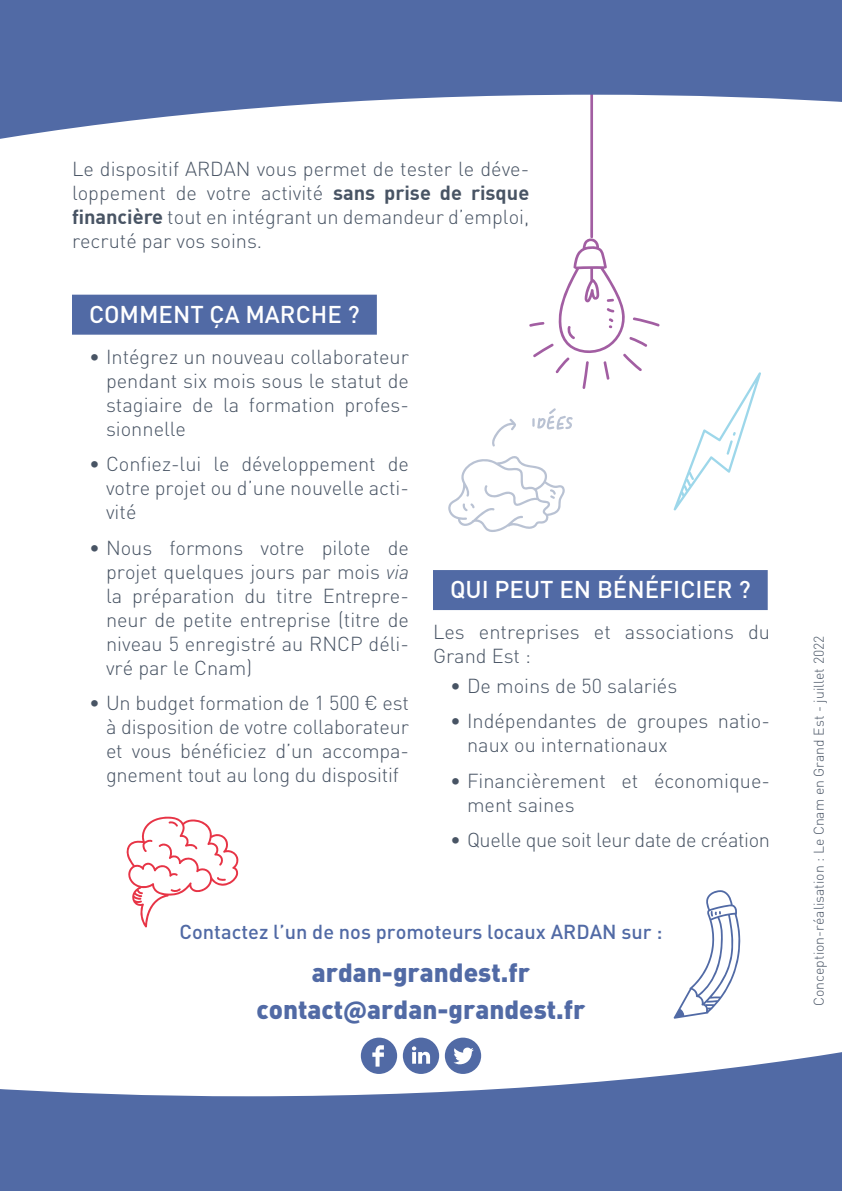
<style>
.page{position:relative;width:842px;height:1191px;background:#fff}
.page>*{position:absolute;margin:0;border:0;box-sizing:border-box;transform-origin:0 0}
.t1{font:900 26px/36.8px "DIN";color:#516aa5;text-align:center}
.t2{font:500 24px "DIN";color:#fff}
.t3{font:300 20px/24px "DIN";color:#485464;text-align:justify}
.t4{font:500 20px "DIN";color:#516aa5}
.t5{font:300 20px "DIN";letter-spacing:-.02em;color:#485464}
.t6{font:300 14px "DIN";color:#485464}
.s1{font-weight:700}
.s2{font-style:italic}
.s3{font-family:"Source Sans Pro"}
</style>
<div class="page">
<div style="left:72px;top:295px;width:305px;height:40px;background:#516aa5"></div>
<div style="left:433px;top:570px;width:335px;height:40px;background:#516aa5"></div>
<svg style="left:673px;top:890px;width:67px;height:128px"></svg>
<svg style="left:674px;top:372px;width:87px;height:138px"></svg>
<svg style="left:448px;top:456px;width:117px;height:76px"></svg>
<svg style="left:492px;top:418px;width:24px;height:29px"></svg>
<svg style="left:532px;top:408px;width:41px;height:22px"></svg>
<svg style="left:126px;top:816px;width:113px;height:111px"></svg>
<svg style="left:529px;top:144px;width:131px;height:245px"></svg>
<svg style="left:0;top:1052px;width:842px;height:139px;fill:#516aa5"></svg>
<svg style="left:0;top:0;width:842px;height:144px;fill:#516aa5"></svg>
<svg style="left:361px;top:1037px;width:36px;height:37px"></svg>
<svg style="left:403px;top:1037px;width:36px;height:37px"></svg>
<svg style="left:445px;top:1037px;width:36px;height:37px"></svg>
<p class="t3" style="left:72px;top:156px;width:459px">Le dispositif ARDAN vous permet de tester le déve&shy;loppement de votre activité <span class="s1">sans prise de risque financière</span> tout en intégrant un demandeur d’emploi, recruté par vos soins.</p>
<p class="t2" style="left:89px;top:299px;width:272px">COMMENT ÇA MARCHE ?</p>
<p class="t3" style="left:106px;top:345px;width:304px;text-indent:-17px">• Intégrez un nouveau collaborateur pendant six mois sous le statut de stagiaire de la formation profes&shy;sionnelle</p>
<p class="t3" style="left:106px;top:452px;width:304px;text-indent:-17px">• Confiez-lui le développement de votre projet ou d’une nouvelle acti&shy;vité</p>
<p class="t3" style="left:106px;top:535px;width:304px;text-indent:-17px">• Nous formons votre pilote de projet quelques jours par mois <span class="s2">via </span>la préparation du titre Entrepre&shy;neur de petite entreprise (titre de niveau 5 enregistré au RNCP déli&shy;vré par le Cnam)</p>
<p class="t3" style="left:106px;top:691px;width:304px;text-indent:-17px">• Un budget formation de 1 500 € est à disposition de votre collaborateur et vous bénéficiez d’un accompa&shy;gnement tout au long du dispositif</p>
<p class="t2" style="left:450px;top:574px;width:302px">QUI PEUT EN BÉNÉFICIER ?</p>
<p class="t3" style="left:433px;top:620px;width:338px">Les entreprises et associations du<br>Grand Est :</p>
<p class="t3" style="left:450px;top:673px;width:229px">• De moins de 50 salariés</p>
<p class="t3" style="left:467px;top:709px;width:304px;text-indent:-17px">• Indépendantes de groupes natio&shy;naux ou internationaux</p>
<p class="t3" style="left:467px;top:768px;width:304px;text-indent:-17px">• Financièrement et économique&shy;ment saines</p>
<p class="t5" style="left:450px;top:827px;width:321px">• Quelle que soit leur date de création</p>
<p class="t4" style="left:180px;top:919px;width:484px">Contactez l’un de nos promoteurs locaux ARDAN sur :</p>
<h1 class="t1" style="left:256px;top:952px;width:331px">ardan-grandest.fr contact<span class="s3">@</span>ardan-grandest.fr</h1>
<p class="t6" style="left:810px;top:1006px;width:372px;rotate:-90deg">Conception-réalisation : Le Cnam en Grand Est - juillet 2022</p>
</div>
